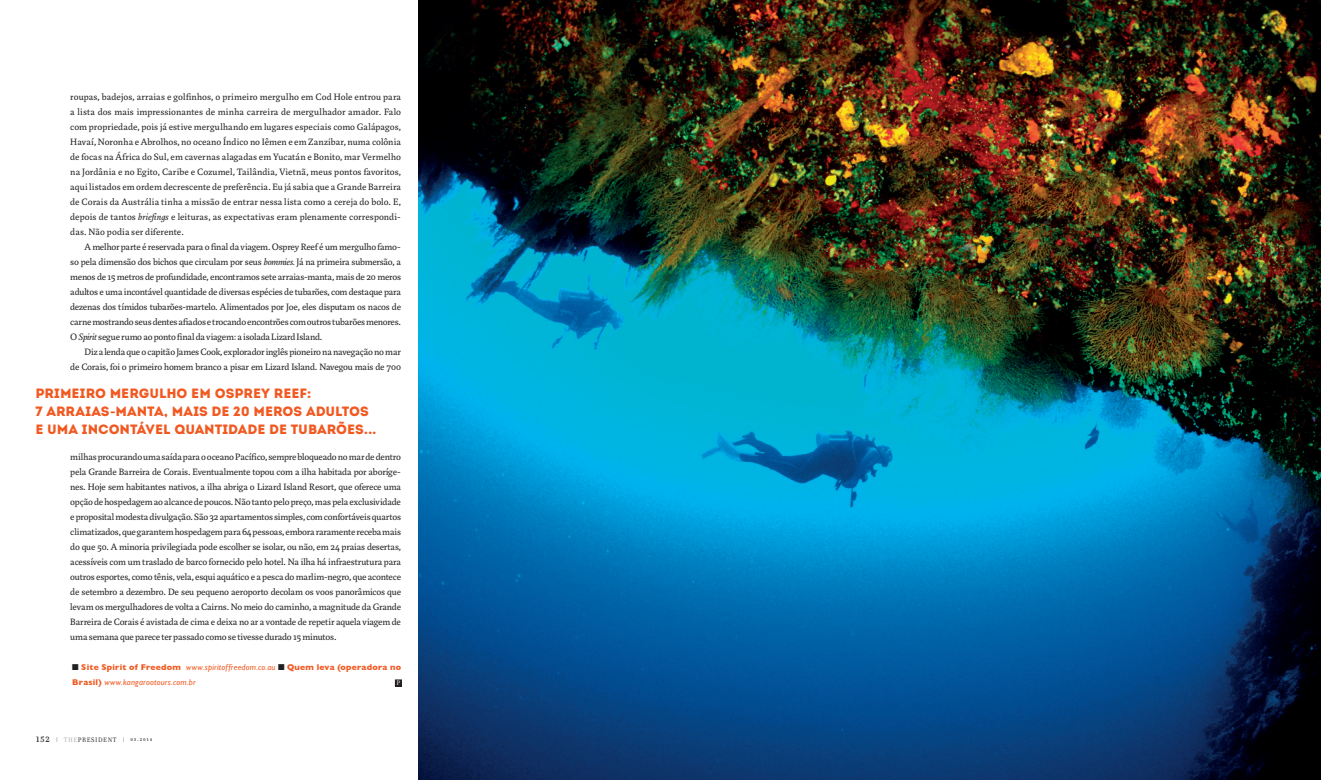
<style>
.page{position:relative;width:1321px;height:780px;background:#fff}
.page>*{position:absolute;margin:0;border:0;box-sizing:border-box;transform-origin:0 0}
.t1{font:13.5px "Intro";color:#f15921}
.TXT{font:10px/15px "Marat Std";letter-spacing:-.015em;color:#231f20;text-align:justify}
.t2{font:italic 8.5px/15px "Gill Sans";letter-spacing:.025em;color:#f15921}
.t3{font:7px "Filosofia";letter-spacing:.08em;color:#231f20}
.t4{font:7px "Filosofia";color:#fff}
.s1{font-style:italic}
.s2{font-family:"Helvetica Neue LT Std";font-weight:700}
.s3{color:#231f20}
.s4{font-weight:700;font-style:normal}
.s5{font-family:"Filosofia Small Caps";font-size:13px}
.s6{font-family:"Filosofia Grand Caps"}
.s7{color:#a8a9ad}
.s8{font-family:"Filosofia Small Caps"}
</style>
<div class="page">
<div style="left:395px;top:679px;width:7px;height:7px;border:1px solid #231f20"></div>
<img style="left:419px;top:0;width:902px;height:780px">
<p class="TXT" style="left:70px;top:89px;width:332px">roupas, badejos, arraias e golfinhos, o primeiro mergulho em Cod Hole entrou para a lista dos mais impressionantes de minha carreira de mergulhador amador. Falo com propriedade, pois já estive mergulhando em lugares especiais como Galápagos, Havaí, Noronha e Abrolhos, no oceano Índico no Iêmen e em Zanzibar, numa colônia de focas na África do Sul, em cavernas alagadas em Yucatán e Bonito, mar Vermelho na Jordânia e no Egito, Caribe e Cozumel, Tailândia, Vietnã, meus pontos favoritos, aqui listados em ordem decrescente de preferência. Eu já sabia que a Grande Barreira de Corais da Austrália tinha a missão de entrar nessa lista como a cereja do bolo. E, depois de tantos <span class="s1">briefings</span> e leituras, as expectativas eram plenamente correspondi&shy;das. Não podia ser diferente.</p>
<p class="TXT" style="left:70px;top:239px;width:332px;text-indent:14px">A melhor parte é reservada para o final da viagem. Osprey Reef é um mergulho famo&shy;so pela dimensão dos bichos que circulam por seus <span class="s1">bommies.</span> Já na primeira submersão, a menos de 15 metros de profundidade, encontramos sete arraias-manta, mais de 20 meros adultos e uma incontável quantidade de diversas espécies de tubarões, com destaque para dezenas dos tímidos tubarões-martelo. Alimentados por Joe, eles disputam os nacos de carne mostrando seus dentes afiados e trocando encontrões com outros tubarões menores.<br>O <span class="s1">Spirit</span> segue rumo ao ponto final da viagem: a isolada Lizard Island.</p>
<p class="TXT" style="left:70px;top:344px;width:332px;text-align:right">Diz a lenda que o capitão James Cook, explorador inglês pioneiro na navegação no mar<br>de Corais, foi o primeiro homem branco a pisar em Lizard Island. Navegou mais de 700</p>
<p class="t1" style="left:35px;top:385px;width:277px">PRIMEIRO MERGULHO EM OSPREY REEF:</p>
<p class="t1" style="left:35px;top:403px;width:335px">7 ARRAIAS<span class="s2">-</span>MANTA, MAIS DE 20 MEROS ADULTOS</p>
<p class="t1" style="left:35px;top:421px;width:342px">E UMA INCONTÁVEL QUANTIDADE DE TUBARÕES...</p>
<p class="TXT" style="left:70px;top:449px;width:332px">milhas procurando uma saída para o oceano Pacífico, sempre bloqueado no mar de dentro pela Grande Barreira de Corais. Eventualmente topou com a ilha habitada por aboríge&shy;nes. Hoje sem habitantes nativos, a ilha abriga o Lizard Island Resort, que oferece uma opção de hospedagem ao alcance de poucos. Não tanto pelo preço, mas pela exclusividade e proposital modesta divulgação. São 32 apartamentos simples, com confortáveis quartos climatizados, que garantem hospedagem para 64 pessoas, embora raramente receba mais do que 50. A minoria privilegiada pode escolher se isolar, ou não, em 24 praias desertas, acessíveis com um traslado de barco fornecido pelo hotel. Na ilha há infraestrutura para outros esportes, como tênis, vela, esqui aquático e a pesca do marlim-negro, que acontece de setembro a dezembro. De seu pequeno aeroporto decolam os voos panorâmicos que levam os mergulhadores de volta a Cairns. No meio do caminho, a magnitude da Grande Barreira de Corais é avistada de cima e deixa no ar a vontade de repetir aquela viagem de uma semana que parece ter passado como se tivesse durado 15 minutos.</p>
<p class="t4" style="left:397px;top:679px;width:5px">P</p>
<p class="t2" style="left:72px;top:660px;width:330px"><span class="s3">■</span> <span class="s4">Site Spirit of Freedom</span> www.spiritoffreedom.co.au <span class="s3">■</span> <span class="s4">Quem leva (operadora no<br>Brasil)</span> www.kangarootours.com.br</p>
<p class="t3" style="left:35px;top:736px;width:118px"><span class="s5">152</span> <span class="s6">|</span> <span class="s7">THE</span>PRESIDENT <span class="s6">|</span> <span class="s8">03.2014</span></p>
</div>
